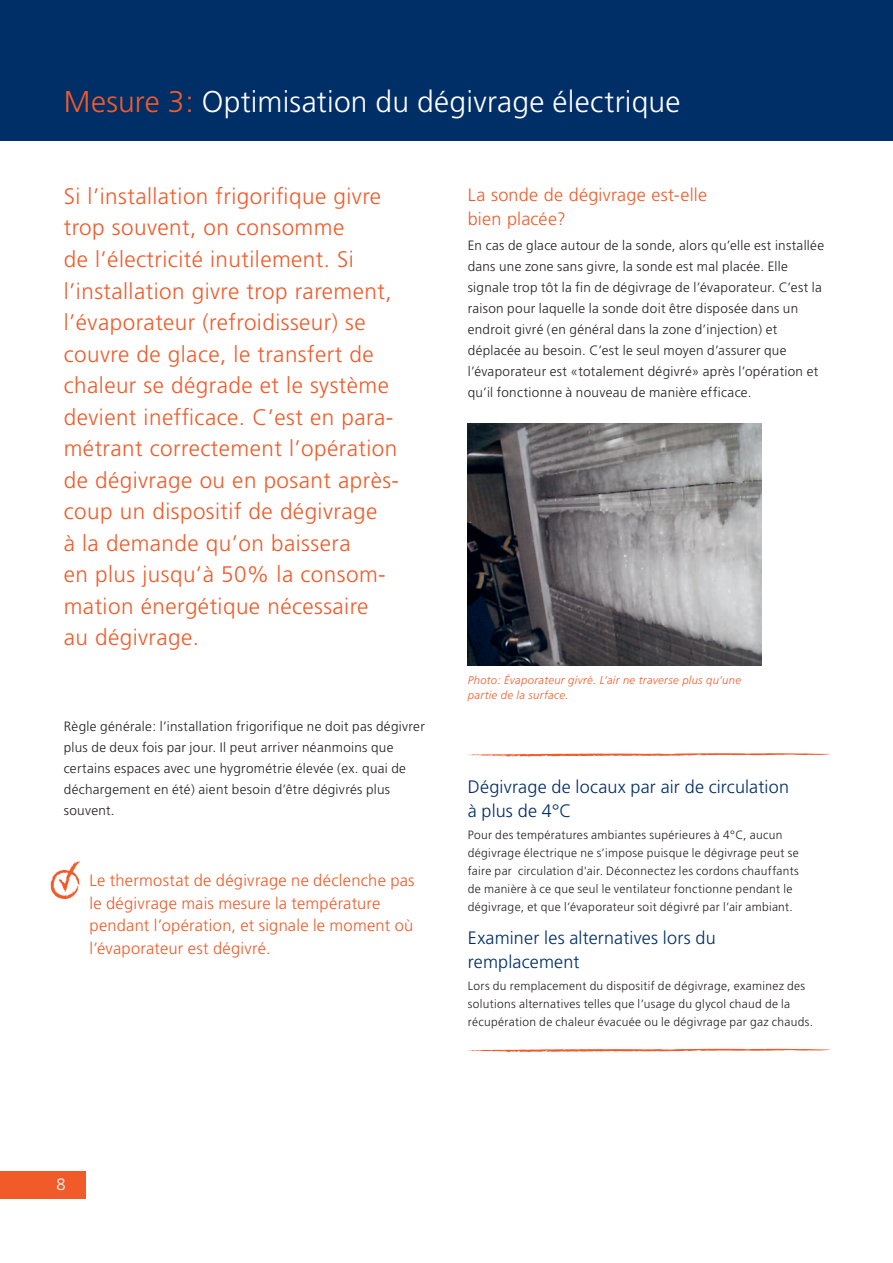
<style>
.page{position:relative;width:893px;height:1263px;background:#fff}
.page>*{position:absolute;margin:0;border:0;box-sizing:border-box;transform-origin:0 0}
.t1{font:300 30px "Frutiger";letter-spacing:.01em;color:#fff}
.t2{font:300 22.5px/31.5px "Frutiger";letter-spacing:.02em;color:#f15b2a}
.t3{font:300 18px/24px "Frutiger";letter-spacing:.01em;color:#002e66}
.t4{font:300 18px/24px "Frutiger";letter-spacing:.015em;color:#f15b2a}
.t5{font:300 16.5px/22.5px "Frutiger";letter-spacing:.015em;color:#f15b2a}
.t6{font:300 16.5px "Frutiger";color:#fff}
.t7{font:300 13.5px/21px "Frutiger";letter-spacing:.025em;color:#231f20}
.t8{font:300 12px/18px "Frutiger";letter-spacing:.025em;color:#231f20}
.t9{font:italic 300 11.25px/15px "Frutiger";letter-spacing:.03em;color:#f15b2a}
.s1{color:#f15b2a}
</style>
<div class="page">
<div style="left:0;top:1171px;width:85px;height:28px;background:#f15b2a"></div>
<div style="left:0;top:0;width:893px;height:140px;background:#002e66"></div>
<svg style="left:464px;top:753px;width:366px;height:4px"></svg>
<svg style="left:464px;top:1048px;width:366px;height:4px"></svg>
<img style="left:468px;top:423px;width:293px;height:243px">
<svg style="left:50px;top:861px;width:30px;height:38px"></svg>
<h1 class="t1" style="left:64px;top:86px;width:618px"><span class="s1">Mesure 3:</span> Optimisation du dégivrage électrique</h1>
<p class="t2" style="left:64px;top:181px;width:337px">Si l’installation frigorifique givre trop souvent, on consomme<br>de l’électricité inutilement. Si l’installation givre trop rarement, l’évaporateur (refroidisseur) se couvre de glace, le transfert de chaleur se dégrade et le système devient inefficace. C’est en para&shy;métrant correctement l’opération de dégivrage ou en posant après&shy;coup un dispositif de dégivrage<br>à la demande qu’on baissera<br>en plus jusqu’à 50% la consom&shy;mation énergétique nécessaire<br>au dégivrage.</p>
<p class="t7" style="left:64px;top:716px;width:363px">Règle générale: l’installation frigorifique ne doit pas dégivrer plus de deux fois par jour. Il peut arriver néanmoins que certains espaces avec une hygrométrie élevée (ex. quai de déchargement en été) aient besoin d’être dégivrés plus souvent.</p>
<p class="t5" style="left:89px;top:870px;width:327px">Le thermostat de dégivrage ne déclenche pas le dégivrage mais mesure la température pendant l’opération, et signale le moment où l’évaporateur est dégivré.</p>
<h3 class="t4" style="left:468px;top:183px;width:241px">La sonde de dégivrage est-elle bien placée?</h3>
<p class="t7" style="left:468px;top:235px;width:358px">En cas de glace autour de la sonde, alors qu’elle est installée dans une zone sans givre, la sonde est mal placée. Elle signale trop tôt la fin de dégivrage de l’évaporateur. C’est la raison pour laquelle la sonde doit être disposée dans un endroit givré (en général dans la zone d’injection) et déplacée au besoin. C’est le seul moyen d’assurer que l’évaporateur est «totalement dégivré» après l’opération et qu’il fonctionne à nouveau de manière efficace.</p>
<p class="t9" style="left:468px;top:673px;width:275px">Photo: Évaporateur givré. L’air ne traverse plus qu’une partie de la surface.</p>
<h3 class="t3" style="left:468px;top:775px;width:323px">Dégivrage de locaux par air de circulation à plus de 4°C</h3>
<p class="t8" style="left:468px;top:826px;width:333px">Pour des températures ambiantes supérieures à 4°C, aucun dégivrage électrique ne s’impose puisque le dégivrage peut se faire par circulation d'air. Déconnectez les cordons chauffants de manière à ce que seul le ventilateur fonctionne pendant le dégivrage, et que l’évaporateur soit dégivré par l’air ambiant.</p>
<h3 class="t3" style="left:468px;top:926px;width:249px">Examiner les alternatives lors du remplacement</h3>
<p class="t8" style="left:468px;top:977px;width:347px">Lors du remplacement du dispositif de dégivrage, examinez des solutions alternatives telles que l’usage du glycol chaud de la récupération de chaleur évacuée ou le dégivrage par gaz chauds.</p>
<p class="t6" style="left:57px;top:1176px;width:11px">8</p>
</div>
